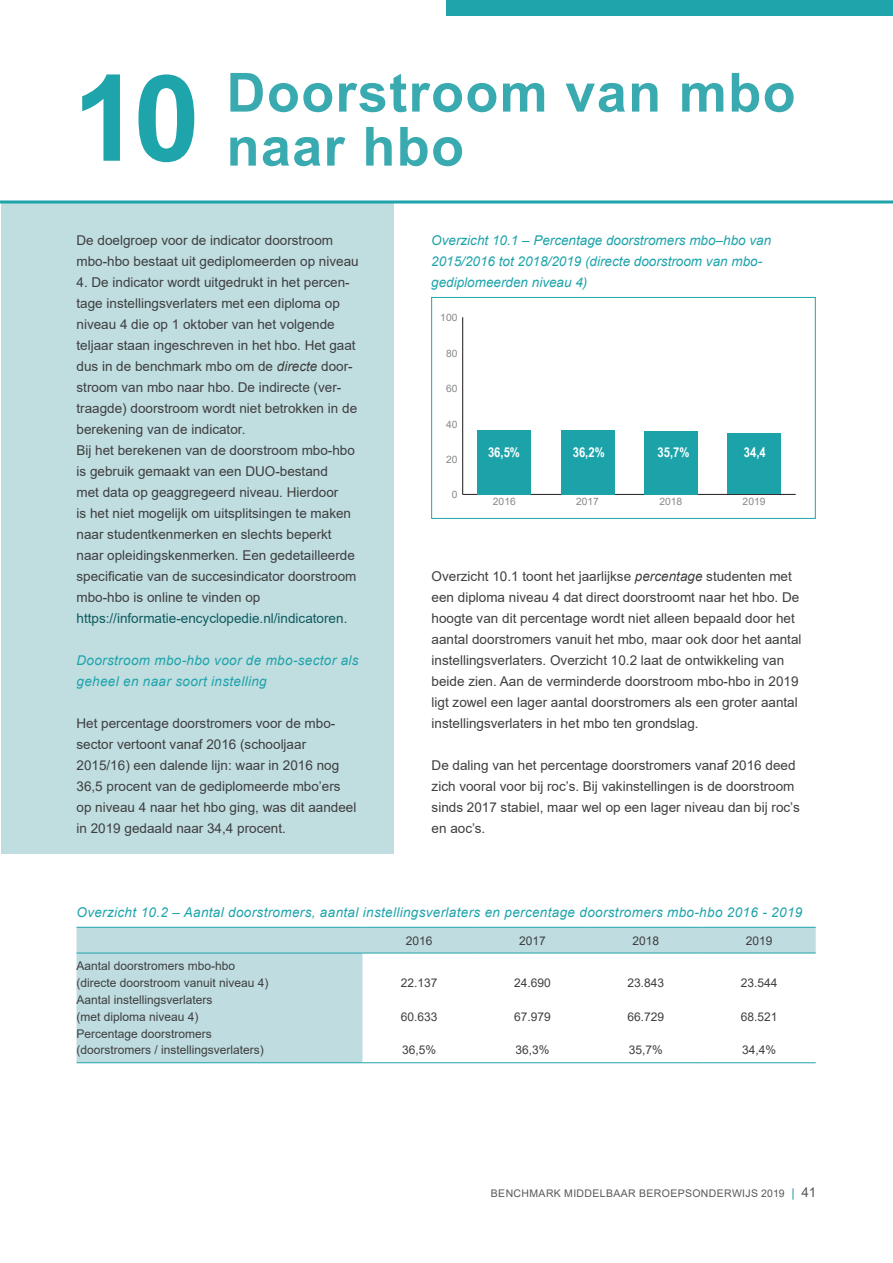
<style>
.page{position:relative;width:893px;height:1263px;background:#fff}
.page>*{position:absolute;margin:0;border:0;box-sizing:border-box;transform-origin:0 0}
.Heading_1{font:700 120px "Arial";color:#1ea4ab}
.kop{font:700 54px "Arial";letter-spacing:.025em;color:#3aaab1}
.hoofdtekst{font:13.5px/21px "Arial";color:#3e3e3f}
.subpar{font:italic 13.5px/21px "Arial";letter-spacing:.025em;color:#1ea4ab}
.tabelkop{font:italic 13.5px/21px "Arial";color:#1ea4ab}
.t1{font:700 13.5px "Arial Narrow";color:#fff}
.t2{font:12px "Arial";color:#3e3e3f}
.t3{font:10.5px "Arial";letter-spacing:.035em;color:#57585a}
.t4{font:10.2px "Arial";color:#86888b}
.s1{font-style:italic}
.s2{color:#0e5a5e}
.s3{font-weight:700;font-size:12px;color:#5cb1b8}
.s4{font-size:13.5px}
</style>
<div class="page">
<div style="left:446px;top:0;width:447px;height:16px;background:#1ea4ab"></div>
<div style="left:1px;top:201px;width:393px;height:653px;background:#c0dde0"></div>
<hr style="left:0;top:200px;width:893px;height:3px;background:#1ea4ab">
<div style="left:431px;top:297px;width:385px;height:222px;border:1px solid #1ea4ab"></div>
<hr style="left:463px;top:494px;width:333px;height:1px;background:#231f20">
<hr style="left:462px;top:317px;width:1px;height:177px;background:#231f20">
<div style="left:478px;top:430px;width:53px;height:64px;background:#1ca3aa"></div>
<div style="left:561px;top:430px;width:53px;height:64px;background:#1ca3aa"></div>
<div style="left:644px;top:431px;width:53px;height:63px;background:#1ca3aa"></div>
<div style="left:727px;top:433px;width:54px;height:61px;background:#1ca3aa"></div>
<svg style="left:77px;top:928px;width:739px;height:134px;fill:#bfdce0"></svg>
<hr style="left:77px;top:927px;width:285px;height:1px;background:#1ea4ab">
<hr style="left:362px;top:927px;width:114px;height:1px;background:#1ea4ab">
<hr style="left:476px;top:927px;width:113px;height:1px;background:#1ea4ab">
<hr style="left:589px;top:927px;width:113px;height:1px;background:#1ea4ab">
<hr style="left:702px;top:927px;width:114px;height:1px;background:#1ea4ab">
<hr style="left:77px;top:953px;width:285px;height:1px;background:#1ea4ab">
<hr style="left:362px;top:953px;width:114px;height:1px;background:#1ea4ab">
<hr style="left:476px;top:953px;width:113px;height:1px;background:#1ea4ab">
<hr style="left:589px;top:953px;width:113px;height:1px;background:#1ea4ab">
<hr style="left:702px;top:953px;width:114px;height:1px;background:#1ea4ab">
<hr style="left:77px;top:1062px;width:285px;height:1px;background:#1ea4ab">
<hr style="left:362px;top:1062px;width:114px;height:1px;background:#1ea4ab">
<hr style="left:476px;top:1062px;width:113px;height:1px;background:#1ea4ab">
<hr style="left:589px;top:1062px;width:113px;height:1px;background:#1ea4ab">
<hr style="left:702px;top:1062px;width:114px;height:1px;background:#1ea4ab">
<p class="Heading_1" style="left:73px;top:34px;width:129px">10</p>
<p class="kop" style="left:227px;top:55px;width:570px">Doorstroom van mbo</p>
<p class="kop" style="left:227px;top:109px;width:239px">naar hbo</p>
<p class="hoofdtekst" style="left:77px;top:229px;width:284px">De doelgroep voor de indicator doorstroom mbo-hbo bestaat uit gediplomeerden op niveau</p>
<p class="hoofdtekst" style="left:77px;top:271px;width:282px">4. De indicator wordt uitgedrukt in het percen&shy;tage instellingsverlaters met een diploma op niveau 4 die op 1 oktober van het volgende teljaar staan ingeschreven in het hbo. Het gaat dus in de benchmark mbo om de <span class="s1">directe</span> door&shy;stroom van mbo naar hbo. De indirecte (ver&shy;traagde) doorstroom wordt niet betrokken in de berekening van de indicator.</p>
<p class="hoofdtekst" style="left:77px;top:439px;width:281px">Bij het berekenen van de doorstroom mbo-hbo is gebruik gemaakt van een DUO-bestand<br>met data op geaggregeerd niveau. Hierdoor<br>is het niet mogelijk om uitsplitsingen te maken naar studentkenmerken en slechts beperkt naar opleidingskenmerken. Een gedetailleerde specificatie van de succesindicator doorstroom mbo-hbo is online te vinden op <span class="s2">https://informatie-encyclopedie.nl/indicatoren</span>.</p>
<p class="subpar" style="left:77px;top:649px;width:284px">Doorstroom mbo-hbo voor de mbo-sector als geheel en naar soort instelling</p>
<p class="hoofdtekst" style="left:77px;top:712px;width:281px">Het percentage doorstromers voor de mbo&shy;sector vertoont vanaf 2016 (schooljaar 2015/16) een dalende lijn: waar in 2016 nog 36,5 procent van de gediplomeerde mbo’ers op niveau 4 naar het hbo ging, was dit aandeel in 2019 gedaald naar 34,4 procent.</p>
<p class="tabelkop" style="left:431px;top:229px;width:341px">Overzicht 10.1 – Percentage doorstromers mbo–hbo van<br>2015/2016 tot 2018/2019 (directe doorstroom van mbo&shy;gediplomeerden niveau 4)</p>
<p class="t4" style="left:440px;top:311px;width:19px">100</p>
<p class="t4" style="left:446px;top:346px;width:13px">80</p>
<p class="t4" style="left:446px;top:382px;width:13px">60</p>
<p class="t4" style="left:446px;top:417px;width:13px">40</p>
<p class="t4" style="left:446px;top:452px;width:13px">20</p>
<p class="t4" style="left:452px;top:488px;width:7px">0</p>
<p class="t1" style="left:488px;top:442px;width:33px">36,5%</p>
<p class="t1" style="left:573px;top:442px;width:33px">36,2%</p>
<p class="t1" style="left:657px;top:442px;width:33px">35,7%</p>
<p class="t1" style="left:744px;top:442px;width:23px">34,4</p>
<p class="t4" style="left:493px;top:495px;width:24px">2016</p>
<p class="t4" style="left:576px;top:495px;width:24px">2017</p>
<p class="t4" style="left:659px;top:495px;width:24px">2018</p>
<p class="t4" style="left:743px;top:495px;width:24px">2019</p>
<p class="hoofdtekst" style="left:432px;top:565px;width:371px">Overzicht 10.1 toont het jaarlijkse <span class="s1">percentage</span> studenten met een diploma niveau 4 dat direct doorstroomt naar het hbo. De hoogte van dit percentage wordt niet alleen bepaald door het aantal doorstromers vanuit het mbo, maar ook door het aantal instellingsverlaters. Overzicht 10.2 laat de ontwikkeling van beide zien. Aan de verminderde doorstroom mbo-hbo in 2019 ligt zowel een lager aantal doorstromers als een groter aantal instellingsverlaters in het mbo ten grondslag.</p>
<p class="hoofdtekst" style="left:432px;top:754px;width:370px">De daling van het percentage doorstromers vanaf 2016 deed zich vooral voor bij roc’s. Bij vakinstellingen is de doorstroom sinds 2017 stabiel, maar wel op een lager niveau dan bij roc’s en aoc’s.</p>
<p class="subpar" style="left:77px;top:901px;width:727px">Overzicht 10.2 – Aantal doorstromers, aantal instellingsverlaters en percentage doorstromers mbo-hbo 2016 - 2019</p>
<p class="t2" style="left:406px;top:932px;width:28px">2016</p>
<p class="t2" style="left:519px;top:932px;width:28px">2017</p>
<p class="t2" style="left:632px;top:932px;width:28px">2018</p>
<p class="t2" style="left:746px;top:932px;width:28px">2019</p>
<p class="t2" style="left:77px;top:958px;width:160px">Aantal doorstromers mbo-hbo</p>
<p class="t2" style="left:77px;top:974px;width:194px">(directe doorstroom vanuit niveau 4)</p>
<p class="t2" style="left:401px;top:974px;width:38px">22.137</p>
<p class="t2" style="left:514px;top:974px;width:38px">24.690</p>
<p class="t2" style="left:627px;top:974px;width:38px">23.843</p>
<p class="t2" style="left:741px;top:974px;width:38px">23.544</p>
<p class="t2" style="left:77px;top:991px;width:138px">Aantal instellingsverlaters</p>
<p class="t2" style="left:77px;top:1008px;width:124px">(met diploma niveau 4)</p>
<p class="t2" style="left:401px;top:1008px;width:38px">60.633</p>
<p class="t2" style="left:514px;top:1008px;width:38px">67.979</p>
<p class="t2" style="left:627px;top:1008px;width:38px">66.729</p>
<p class="t2" style="left:741px;top:1008px;width:38px">68.521</p>
<p class="t2" style="left:77px;top:1025px;width:137px">Percentage doorstromers</p>
<p class="t2" style="left:77px;top:1042px;width:189px">(doorstromers / instellingsverlaters)</p>
<p class="t2" style="left:402px;top:1042px;width:36px">36,5%</p>
<p class="t2" style="left:515px;top:1042px;width:36px">36,3%</p>
<p class="t2" style="left:629px;top:1042px;width:36px">35,7%</p>
<p class="t2" style="left:742px;top:1042px;width:36px">34,4%</p>
<p class="t3" style="left:491px;top:1186px;width:327px">BENCHMARK MIDDELBAAR BEROEPSONDERWIJS 2019 <span class="s3">|</span> <span class="s4">41</span></p>
</div>
